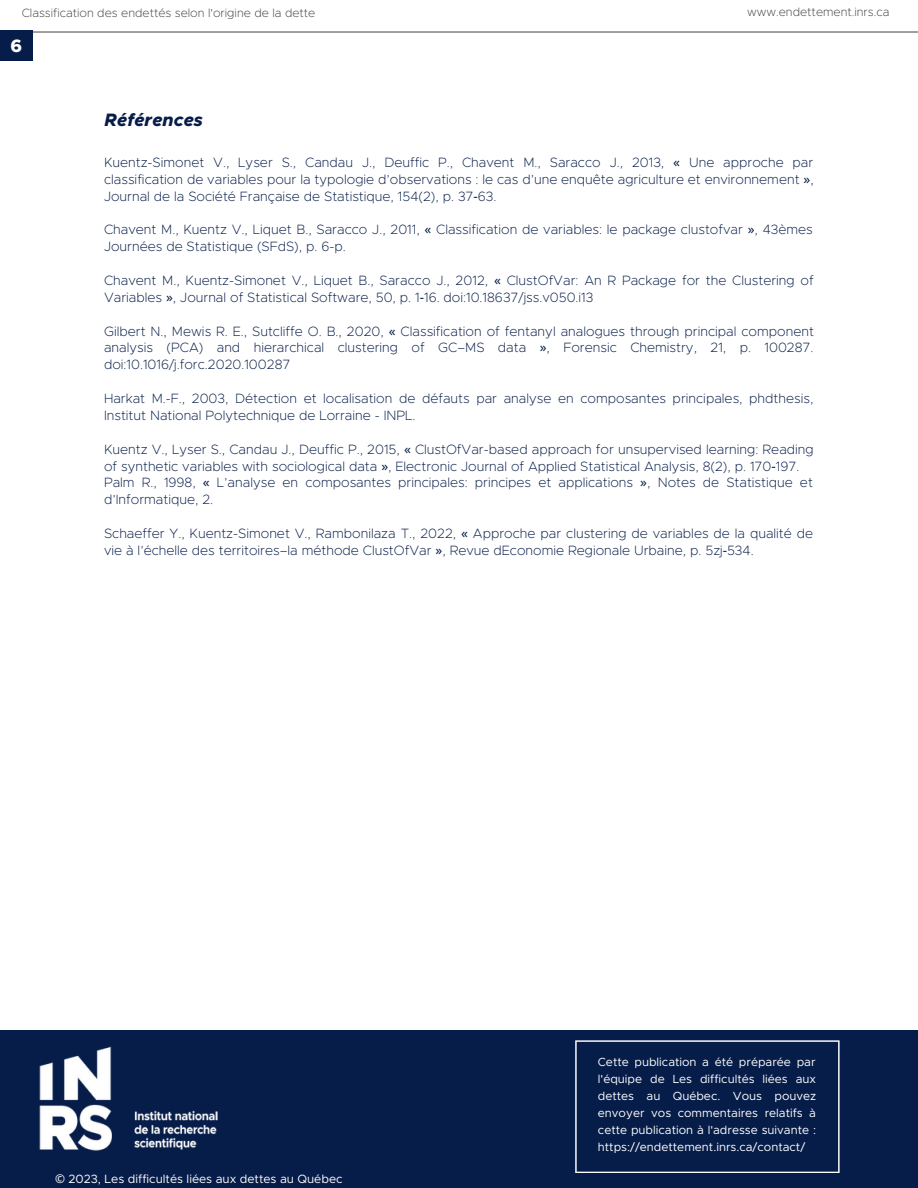
<style>
.page{position:relative;width:918px;height:1188px;background:#fff}
.page>*{position:absolute;margin:0;border:0;box-sizing:border-box;transform-origin:0 0}
.t1{font:italic 800 18px "Metropolis";color:#071d49}
.t2{font:800 18px "Metropolis";color:#fff}
.t3{font:200 13.5px/16.8px "Metropolis";color:#071d49}
.t4{font:200 12px "Metropolis";color:#424242}
.t5{font:12px "Metropolis";color:#fff}
.t6{font:11.85px/16.8px "Metropolis";color:#fff;text-align:justify}
.s1{font-family:"Noto Sans";font-weight:400}
.s2{font-family:"Noto Sans"}
</style>
<div class="page">
<div style="left:0;top:1030px;width:918px;height:158px;background:#071d49"></div>
<img style="left:34px;top:1040px;width:190px;height:116px">
<div style="left:575px;top:1040px;width:265px;height:133px;background:#071d49"></div>
<hr style="left:33px;top:31px;width:885px;height:2px;background:#9f9f9f">
<div style="left:0;top:30px;width:33px;height:30px;background:#071d49"></div>
<p class="t4" style="left:22px;top:7px;width:295px">Classification des endettés selon l'origine de la dette</p>
<p class="t4" style="left:747px;top:7px;width:144px">www.endettement.inrs.ca</p>
<h1 class="t2" style="left:10px;top:38px;width:13px">6</h1>
<h1 class="t1" style="left:105px;top:112px;width:100px">Références</h1>
<p class="t3" style="left:104px;top:154px;width:711px;text-align:justify">Kuentz-Simonet V., Lyser S., Candau J., Deuffic P., Chavent M., Saracco J., 2013, <span class="s1">«</span> Une approche par classification de variables pour la typologie d’observations : le cas d’une enquête agriculture et environnement <span class="s1">»</span>, Journal de la Société Française de Statistique, 154(2), p. 37<span class="s1">‑</span>63.</p>
<p class="t3" style="left:104px;top:222px;width:710px">Chavent M., Kuentz V., Liquet B., Saracco J., 2011, <span class="s1">«</span> Classification de variables: le package clustofvar <span class="s1">»</span>, 43èmes<br>Journées de Statistique (SFdS), p. 6-p.</p>
<p class="t3" style="left:104px;top:273px;width:711px">Chavent M., Kuentz-Simonet V., Liquet B., Saracco J., 2012, <span class="s1">«</span> ClustOfVar: An R Package for the Clustering of<br>Variables <span class="s1">»</span>, Journal of Statistical Software, 50, p. 1<span class="s1">‑</span>16. doi:10.18637/jss.v050.i13</p>
<p class="t3" style="left:104px;top:323px;width:711px;text-align:justify">Gilbert N., Mewis R. E., Sutcliffe O. B., 2020, <span class="s1">«</span> Classification of fentanyl analogues through principal component analysis (PCA) and hierarchical clustering of GC–MS data <span class="s1">»</span>, Forensic Chemistry, 21, p. 100287. doi:10.1016/j.forc.2020.100287</p>
<p class="t3" style="left:104px;top:391px;width:711px">Harkat M.-F., 2003, Détection et localisation de défauts par analyse en composantes principales, phdthesis,<br>Institut National Polytechnique de Lorraine - INPL.</p>
<p class="t3" style="left:104px;top:441px;width:711px">Kuentz V., Lyser S., Candau J., Deuffic P., 2015, <span class="s1">«</span> ClustOfVar-based approach for unsupervised learning: Reading of synthetic variables with sociological data <span class="s1">»</span>, Electronic Journal of Applied Statistical Analysis, 8(2), p. 170<span class="s1">‑</span>197.<br>Palm R., 1998, <span class="s1">«</span> L’analyse en composantes principales: principes et applications <span class="s1">»</span>, Notes de Statistique et d’Informatique, 2.</p>
<p class="t3" style="left:104px;top:526px;width:711px">Schaeffer Y., Kuentz-Simonet V., Rambonilaza T., 2022, <span class="s1">«</span> Approche par clustering de variables de la qualité de vie à l’échelle des territoires–la méthode ClustOfVar <span class="s1">»</span>, Revue dEconomie Regionale Urbaine, p. 5zj<span class="s1">‑</span>534.</p>
<p class="t5" style="left:55px;top:1174px;width:289px"><span class="s2">©</span> 2023, Les difficultés liées aux dettes au Québec</p>
<p class="t6" style="left:598px;top:1054px;width:220px">Cette publication a été préparée par l'équipe de Les difficultés liées aux dettes au Québec. Vous pouvez envoyer vos commentaires relatifs à cette publication à l'adresse suivante : https://endettement.inrs.ca/contact/</p>
</div>
